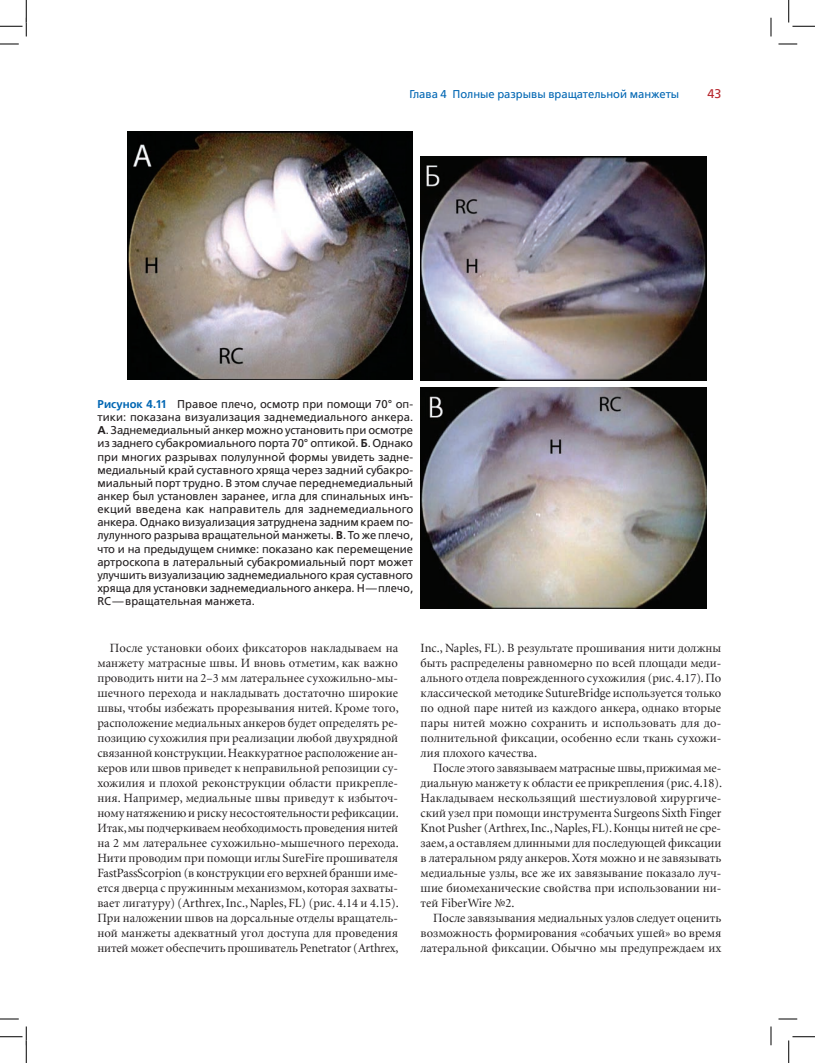
<style>
.page{position:relative;width:815px;height:1063px;background:#fff}
.page>*{position:absolute;margin:0;border:0;box-sizing:border-box;transform-origin:0 0}
.t1{font:12.5px/15px "Minion Cyr";color:#231f20;text-align:justify}
.t2{font:12.5px "Free Set C";color:#b7282e}
.t3{font:11.25px/13.1px "Free Set C";letter-spacing:-.005em;color:#231f20;text-align:justify}
.t4{font:11.25px "Free Set C";color:#0166b3}
.s1{font-weight:700;color:#0166b3}
.s2{font-weight:700}
</style>
<div class="page">
<img style="left:127px;top:132px;width:285px;height:248px">
<img style="left:420px;top:157px;width:285px;height:223px">
<img style="left:420px;top:388px;width:285px;height:220px">
<svg style="left:0;top:43px;width:19px;height:2px"></svg>
<svg style="left:778px;top:43px;width:19px;height:2px"></svg>
<svg style="left:0;top:1018px;width:19px;height:1px"></svg>
<svg style="left:778px;top:1018px;width:19px;height:1px"></svg>
<svg style="left:770px;top:18px;width:1px;height:18px"></svg>
<svg style="left:770px;top:1026px;width:1px;height:19px"></svg>
<svg style="left:0;top:0;width:27px;height:36px"></svg>
<svg style="left:0;top:1026px;width:27px;height:36px"></svg>
<svg style="left:788px;top:0;width:26px;height:27px"></svg>
<svg style="left:788px;top:1036px;width:26px;height:26px"></svg>
<p class="t4" style="left:409px;top:88px;width:271px">Глава 4 Полные разрывы вращательной манжеты</p>
<p class="t2" style="left:707px;top:87px;width:15px">43</p>
<p class="t3" style="left:97px;top:397px;width:317px"><span class="s1">Рисунок 4.11</span> Правое плечо, осмотр при помощи 70° оп&shy;тики: показана визуализация заднемедиального анкера.<br><span class="s2">А</span>. Заднемедиальный анкер можно установить при осмотре из заднего субакромиального порта 70° оптикой. <span class="s2">Б</span>. Однако при многих разрывах полулунной формы увидеть задне&shy;медиальный край суставного хряща через задний субакро&shy;миальный порт трудно. В этом случае переднемедиальный анкер был установлен заранее, игла для спинальных инъ&shy;екций введена как направитель для заднемедиального анкера. Однако визуализация затруднена задним краем по&shy;лулунного разрыва вращательной манжеты. <span class="s2">В</span>. То же плечо, что и на предыдущем снимке: показано как перемещение артроскопа в латеральный субакромиальный порт может улучшить визуализацию заднемедиального края суставного хряща для установки заднемедиального анкера. Н—плечо, RC—вращательная манжета.</p>
<p class="t1" style="left:97px;top:640px;width:303px;text-indent:13px">После установки обоих фиксаторов накладываем на манжету матрасные швы. И вновь отметим, как важно проводить нити на 2–3 мм латеральнее сухожильно-мы&shy;шечного перехода и накладывать достаточно широкие швы, чтобы избежать прорезывания нитей. Кроме того, расположение медиальных анкеров будет определять ре&shy;позицию сухожилия при реализации любой двухрядной связанной конструкции. Неаккуратное расположение ан&shy;керов или швов приведет к неправильной репозиции су&shy;хожилия и плохой реконструкции области прикрепле&shy;ния. Например, медиальные швы приведут к избыточ&shy;ному натяжению и риску несостоятельности рефиксации.<br>Итак, мы подчеркиваем необходимость проведения нитей на 2 мм латеральнее сухожильно-мышечного перехода.<br>Нити проводим при помощи иглы SureFire прошивателя FastPassScorpion (в конструкции его верхней бранши име&shy;ется дверца с пружинным механизмом, которая захваты&shy;вает лигатуру) (Arthrex, Inc., Naples, FL) (рис. 4.14 и 4.15).<br>При наложении швов на дорсальные отделы вращатель&shy;ной манжеты адекватный угол доступа для проведения нитей может обеспечить прошиватель Penetrator (Arthrex,</p>
<p class="t1" style="left:420px;top:640px;width:302px">Inc., Naples, FL). В результате прошивания нити должны быть распределены равномерно по всей площади меди&shy;ального отдела поврежденного сухожилия (рис.4.17). По классической методике SutureBridge используется только по одной паре нитей из каждого анкера, однако вторые пары нитей можно сохранить и использовать для до&shy;полнительной фиксации, особенно если ткань сухожи&shy;лия плохого качества.</p>
<p class="t1" style="left:420px;top:760px;width:303px;text-indent:12px">После этого завязываем матрасные швы, прижимая ме&shy;диальную манжету к области ее прикрепления (рис.4.18).<br>Накладываем нескользящий шестиузловой хирургиче&shy;ский узел при помощи инструмента Surgeons Sixth Finger Knot Pusher (Arthrex, Inc., Naples, FL). Концы нитей не сре&shy;заем, а оставляем длинными для последующей фиксации в латеральном ряду анкеров. Хотя можно и не завязывать медиальные узлы, все же их завязывание показало луч&shy;шие биомеханические свойства при использовании ни&shy;тей FiberWire №2.</p>
<p class="t1" style="left:420px;top:910px;width:302px;text-indent:12px">После завязывания медиальных узлов следует оценить возможность формирования «собачьих ушей» во время латеральной фиксации. Обычно мы предупреждаем их</p>
</div>
